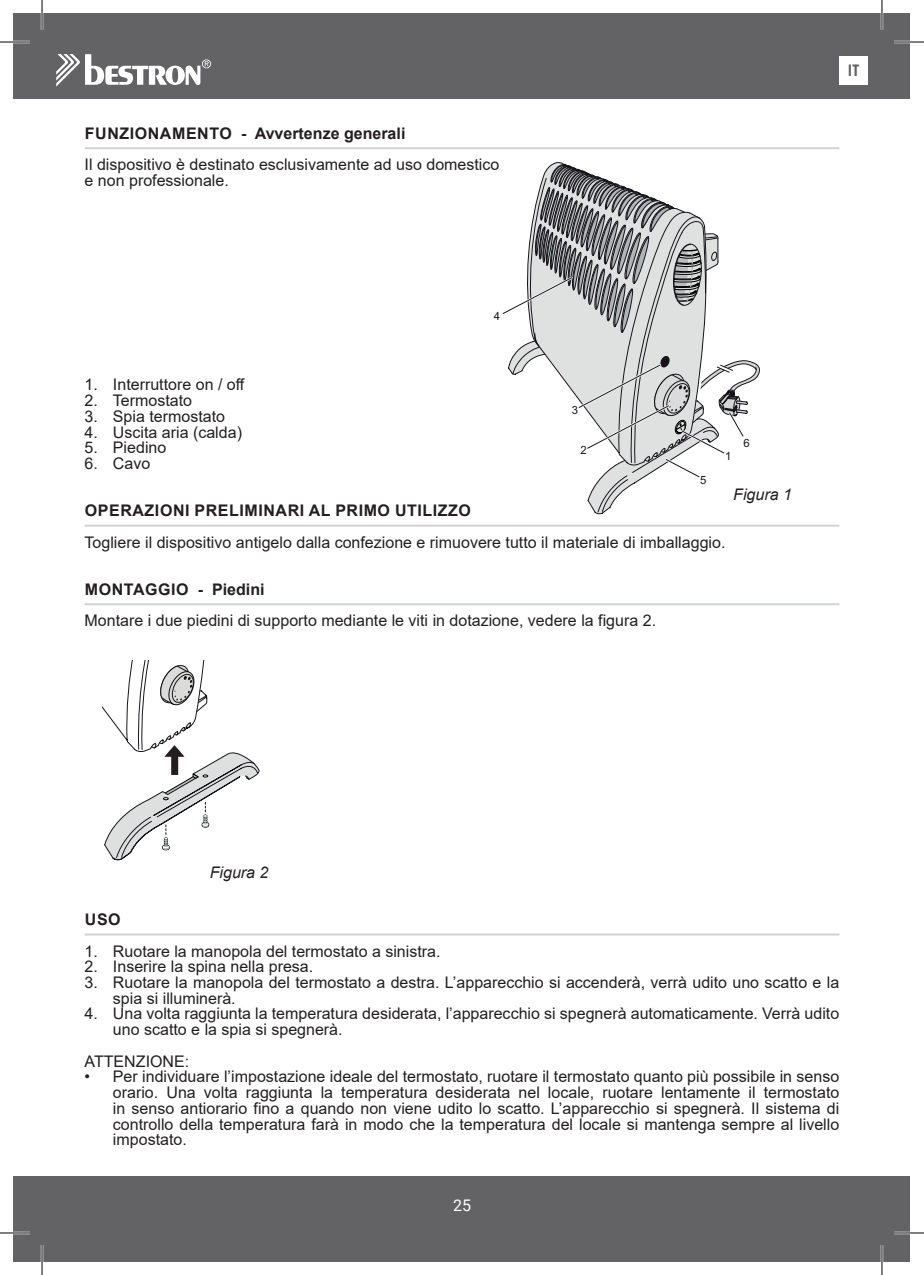
<style>
.page{position:relative;width:924px;height:1275px;background:#fff}
.page>*{position:absolute;margin:0;border:0;box-sizing:border-box;transform-origin:0 0}
.t1{font:16px/15.8px "Arial";color:#231f20}
.t2{font:700 16px "Arial";letter-spacing:.035em;color:#231f20}
.t3{font:700 16px "Arial";color:#231f20}
.t4{font:700 16px "Arial";letter-spacing:.015em;color:#231f20}
.t5{font:italic 16px "Arial";color:#231f20}
.t6{font:16px "Roboto";color:#fff}
.t7{font:700 16px "Century Gothic";color:#636366}
.t8{font:11.4px "Arial";color:#171419}
</style>
<div class="page">
<hr style="left:85px;top:147px;width:754px;height:2px;background:#d1d2d4">
<hr style="left:85px;top:524px;width:754px;height:2px;background:#d1d2d4">
<hr style="left:85px;top:603px;width:754px;height:2px;background:#d1d2d4">
<hr style="left:85px;top:933px;width:754px;height:2px;background:#d1d2d4">
<svg style="left:102px;top:660px;width:157px;height:200px"></svg>
<svg style="left:502px;top:162px;width:257px;height:352px"></svg>
<div style="left:14px;top:14px;width:895px;height:85px;background:#636366"></div>
<div style="left:14px;top:1176px;width:895px;height:85px;background:#636366"></div>
<svg style="left:56px;top:54px;width:155px;height:33px"></svg>
<div style="left:839px;top:56px;width:28px;height:29px;background:#fff"></div>
<hr style="left:0;top:41px;width:30px;height:2px;background:#fff">
<hr style="left:893px;top:41px;width:30px;height:2px;background:#fff">
<hr style="left:0;top:1231px;width:30px;height:3px;background:#fff">
<hr style="left:893px;top:1231px;width:30px;height:3px;background:#fff">
<hr style="left:41px;top:0;width:2px;height:30px;background:#fff">
<hr style="left:41px;top:1245px;width:2px;height:30px;background:#fff">
<hr style="left:880px;top:0;width:2px;height:30px;background:#fff">
<hr style="left:880px;top:1245px;width:2px;height:30px;background:#fff">
<hr style="left:0;top:42px;width:30px;height:1px;background:#000">
<hr style="left:893px;top:42px;width:30px;height:1px;background:#000">
<hr style="left:0;top:1232px;width:30px;height:1px;background:#000">
<hr style="left:893px;top:1232px;width:30px;height:1px;background:#000">
<hr style="left:42px;top:0;width:1px;height:30px;background:#000">
<hr style="left:42px;top:1245px;width:1px;height:30px;background:#000">
<hr style="left:881px;top:0;width:1px;height:30px;background:#000">
<hr style="left:881px;top:1245px;width:1px;height:30px;background:#000">
<p class="t3" style="left:85px;top:122px;width:322px">FUNZIONAMENTO - Avvertenze generali</p>
<p class="t1" style="left:85px;top:157px;width:416px">Il dispositivo è destinato esclusivamente ad uso domestico e non professionale.</p>
<p class="t1" style="left:85px;top:377px;width:161px">1. Interruttore on / off</p>
<p class="t1" style="left:85px;top:392px;width:109px">2. Termostato</p>
<p class="t1" style="left:85px;top:408px;width:142px">3. Spia termostato</p>
<p class="t1" style="left:85px;top:424px;width:159px">4. Uscita aria (calda)</p>
<p class="t1" style="left:85px;top:440px;width:83px">5. Piedino</p>
<p class="t1" style="left:85px;top:455px;width:67px">6. Cavo</p>
<p class="t8" style="left:493px;top:309px;width:8px">4</p>
<p class="t8" style="left:571px;top:402px;width:8px">3</p>
<p class="t8" style="left:580px;top:442px;width:8px">2</p>
<p class="t8" style="left:700px;top:472px;width:8px">5</p>
<p class="t8" style="left:725px;top:448px;width:8px">1</p>
<p class="t8" style="left:743px;top:435px;width:8px">6</p>
<p class="t2" style="left:85px;top:499px;width:387px">OPERAZIONI PRELIMINARI AL PRIMO UTILIZZO</p>
<p class="t1" style="left:85px;top:534px;width:642px">Togliere il dispositivo antigelo dalla confezione e rimuovere tutto il materiale di imballaggio.</p>
<p class="t4" style="left:85px;top:578px;width:181px">MONTAGGIO - Piedini</p>
<p class="t1" style="left:85px;top:612px;width:572px">Montare i due piedini di supporto mediante le viti in dotazione, vedere la figura 2.</p>
<p class="t5" style="left:733px;top:484px;width:60px">Figura 1</p>
<p class="t7" style="left:847px;top:58px;width:13px">IT</p>
<p class="t5" style="left:210px;top:862px;width:60px">Figura 2</p>
<p class="t2" style="left:85px;top:908px;width:37px">USO</p>
<p class="t1" style="left:85px;top:943px;width:357px">1. Ruotare la manopola del termostato a sinistra.</p>
<p class="t1" style="left:85px;top:958px;width:230px">2. Inserire la spina nella presa.</p>
<p class="t1" style="left:113px;top:974px;width:727px;text-indent:-28px">3. Ruotare la manopola del termostato a destra. L’apparecchio si accenderà, verrà udito uno scatto e la spia si illuminerà.</p>
<p class="t1" style="left:113px;top:1006px;width:727px;text-indent:-28px">4. Una volta raggiunta la temperatura desiderata, l’apparecchio si spegnerà automaticamente. Verrà udito uno scatto e la spia si spegnerà.</p>
<p class="t1" style="left:84px;top:1053px;width:106px">ATTENZIONE:</p>
<p class="t1" style="left:113px;top:1068px;width:727px;text-align:justify;text-indent:-28px">• Per individuare l’impostazione ideale del termostato, ruotare il termostato quanto più possibile in senso orario. Una volta raggiunta la temperatura desiderata nel locale, ruotare lentamente il termostato in senso antiorario fino a quando non viene udito lo scatto. L’apparecchio si spegnerà. Il sistema di controllo della temperatura farà in modo che la temperatura del locale si mantenga sempre al livello impostato.</p>
<p class="t6" style="left:453px;top:1193px;width:19px">25</p>
</div>
